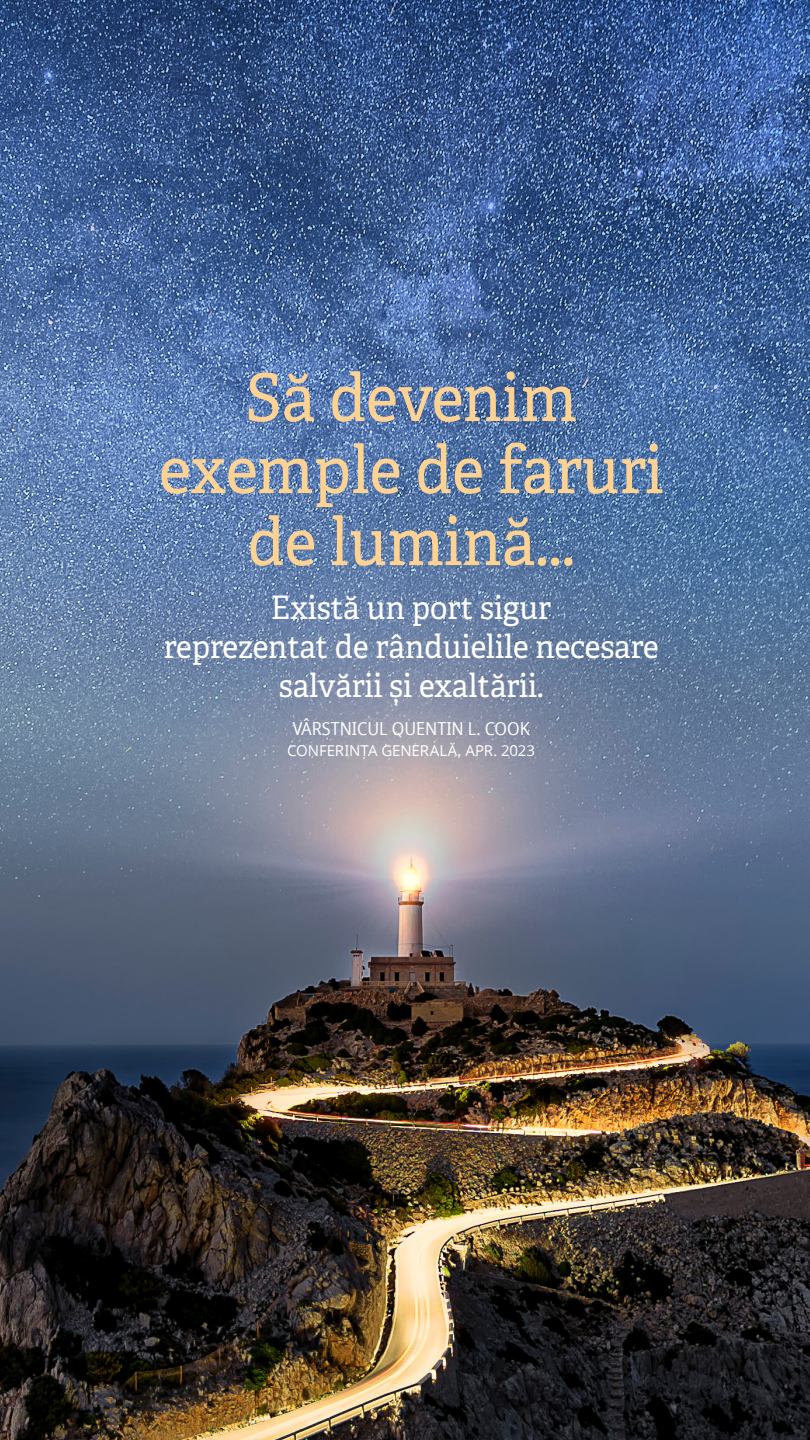
<style>
.page{position:relative;width:810px;height:1440px;background:#fff}
.page>*{position:absolute;margin:0;border:0;box-sizing:border-box;transform-origin:0 0}
.Pull_Quote_Cook{font:66px/72px "Helam Slablds Lat";color:#fed293;text-align:center;scale:.94 1}
.Pull_Quote_Cook-2{font:32.4px/39px "Helam Slablds Lat";color:#fff;text-align:center;scale:.94 1}
.Side_QT_Citation_Coo{font:18px "Dots Solid Condlds Lat";color:#fff}
.Side_QT_Citation_Coo-2{font:15px "Dots Solidlds Lat";letter-spacing:-.01em;color:#fff}
</style>
<div class="page">
<img style="left:0;top:0;width:810px;height:1440px">
<p class="Pull_Quote_Cook" style="left:159px;top:361px;width:538px">Să devenim exemple de faruri de lumină...</p>
<p class="Pull_Quote_Cook-2" style="left:164px;top:588px;width:528px">Există un port sigur<br>reprezentat de rânduielile necesare salvării și exaltării.</p>
<p class="Side_QT_Citation_Coo" style="left:293px;top:716px;width:239px">VÂRSTNICUL QUENTIN L. COOK</p>
<p class="Side_QT_Citation_Coo-2" style="left:287px;top:739px;width:249px">CONFERINȚA GENERALĂ, APR. 2023</p>
</div>
